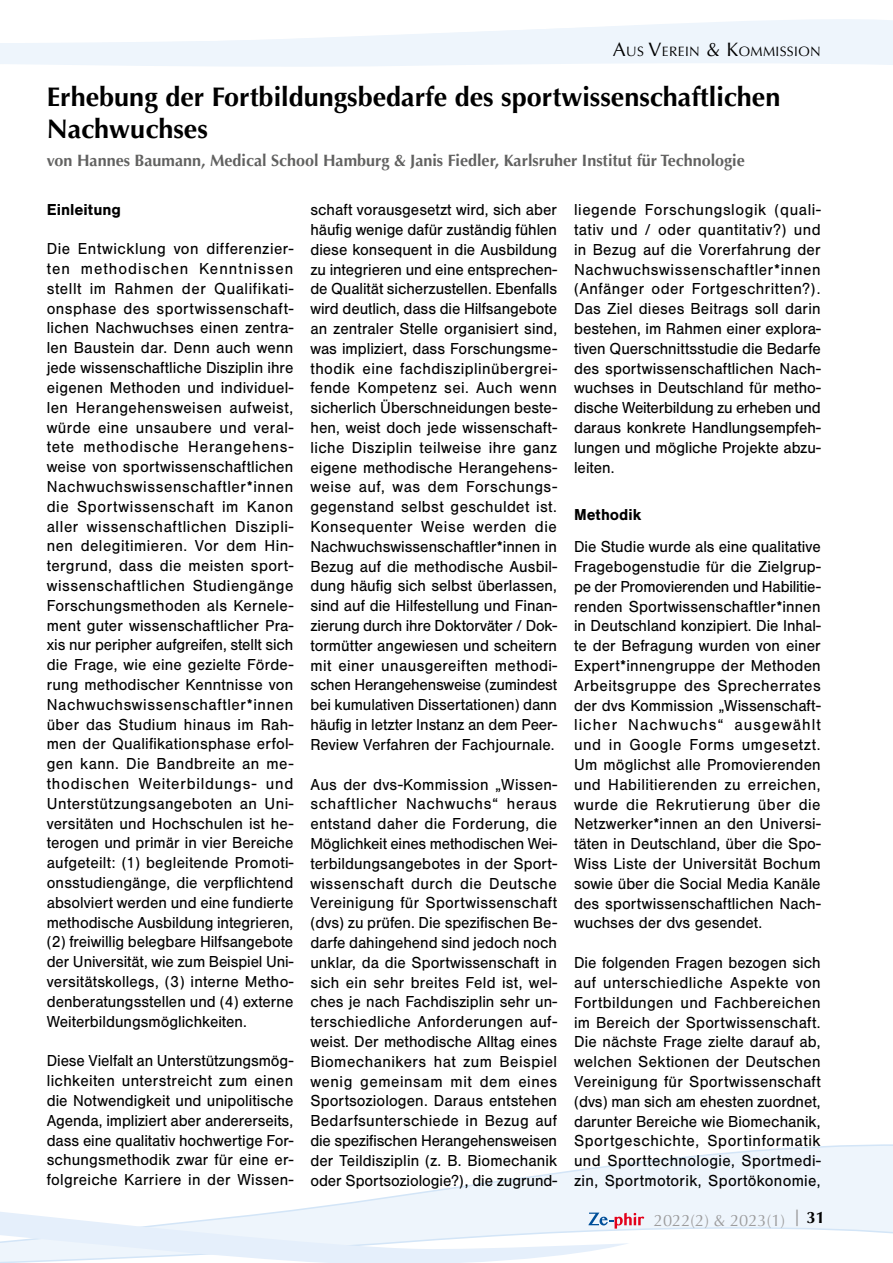
<style>
.page{position:relative;width:893px;height:1263px;background:#fff}
.page>*{position:absolute;margin:0;border:0;box-sizing:border-box;transform-origin:0 0}
.Artikelüberschrift_S{font:700 27px/32.4px "Optima";color:#000}
.t1{font:16.5px/19.8px "Nimbus San";color:#000;text-align:justify;scale:.96 1}
.Autoren{font:700 16.5px "Optima";color:#626261}
.t2{font:16.5px "Optima";color:#9c9c9d}
.Autoren-2{font:700 16.5px "Nimbus San";color:#000}
.Zwischenüberschrift{font:700 16.5px "Nimbus San";color:#000;scale:.96 1}
.Kolumnentitel{font:13.65px "Optima";letter-spacing:.03em;color:#000}
.s1{font-size:19.5px}
</style>
<div class="page">
<svg style="left:0;top:19px;width:893px;height:48px;fill:#eef5fc"></svg>
<svg style="left:583px;top:1144px;width:310px;height:90px"></svg>
<svg style="left:0;top:1169px;width:629px;height:94px"></svg>
<svg style="left:588px;top:1212px;width:56px;height:16px"></svg>
<p class="Kolumnentitel" style="left:613px;top:44px;width:209px"><span class="s1">A</span>US <span class="s1">V</span>EREI N <span class="s1">&amp; K</span>OMMISSION</p>
<p class="Artikelüberschrift_S" style="left:47px;top:81px;width:735px">Erhebung der Fortbildungsbedarfe des sportwissenschaftlichen<br>Nachwuchses</p>
<p class="Autoren" style="left:47px;top:151px;width:699px">von Hannes Baumann, Medical School Hamburg &amp; Janis Fiedler, Karlsruher Institut für Technologie</p>
<p class="Autoren-2" style="left:47px;top:200px;width:76px">Einleitung</p>
<p class="t1" style="left:47px;top:239px;width:259px">Die Entwicklung von differenzier&shy;ten methodischen Kenntnissen stellt im Rahmen der Qualifikati&shy;onsphase des sportwissenschaft&shy;lichen Nachwuchses einen zentra&shy;len Baustein dar. Denn auch wenn jede wissenschaftliche Disziplin ihre eigenen Methoden und individuel&shy;len Herangehensweisen aufweist, würde eine unsaubere und veral&shy;tete methodische Herangehens&shy;weise von sportwissenschaftlichen Nachwuchswissenschaftler*innen die Sportwissenschaft im Kanon aller wissenschaftlichen Diszipli&shy;nen delegitimieren. Vor dem Hin&shy;tergrund, dass die meisten sport&shy;wissenschaftlichen Studiengänge Forschungsmethoden als Kernele&shy;ment guter wissenschaftlicher Pra&shy;xis nur peripher aufgreifen, stellt sich die Frage, wie eine gezielte Förde&shy;rung methodischer Kenntnisse von Nachwuchswissenschaftler*innen über das Studium hinaus im Rah&shy;men der Qualifikationsphase erfol&shy;gen kann. Die Bandbreite an me&shy;thodischen Weiterbildungs- und Unterstützungsangeboten an Uni&shy;versitäten und Hochschulen ist he&shy;terogen und primär in vier Bereiche aufgeteilt: (1) begleitende Promoti&shy;onsstudiengänge, die verpflichtend absolviert werden und eine fundierte methodische Ausbildung integrieren, (2) freiwillig belegbare Hilfsangebote der Universität, wie zum Beispiel Uni&shy;versitätskollegs, (3) interne Metho&shy;denberatungsstellen und (4) externe Weiterbildungsmöglichkeiten.</p>
<p class="t1" style="left:47px;top:1051px;width:258px">Diese Vielfalt an Unterstützungsmög&shy;lichkeiten unterstreicht zum einen die Notwendigkeit und unipolitische Agenda, impliziert aber andererseits, dass eine qualitativ hochwertige For&shy;schungsmethodik zwar für eine er&shy;folgreiche Karriere in der Wissen-</p>
<p class="t1" style="left:310px;top:200px;width:259px">schaft vorausgesetzt wird, sich aber häufig wenige dafür zuständig fühlen diese konsequent in die Ausbildung zu integrieren und eine entsprechen&shy;de Qualität sicherzustellen. Ebenfalls wird deutlich, dass die Hilfsangebote an zentraler Stelle organisiert sind, was impliziert, dass Forschungsme&shy;thodik eine fachdisziplinübergrei&shy;fende Kompetenz sei. Auch wenn sicherlich Überschneidungen beste&shy;hen, weist doch jede wissenschaft&shy;liche Disziplin teilweise ihre ganz eigene methodische Herangehens&shy;weise auf, was dem Forschungs&shy;gegenstand selbst geschuldet ist.<br>Konsequenter Weise werden die Nachwuchswissenschaftler*innen in Bezug auf die methodische Ausbil&shy;dung häufig sich selbst überlassen, sind auf die Hilfestellung und Finan&shy;zierung durch ihre Doktorväter / Dok&shy;tormütter angewiesen und scheitern mit einer unausgereiften methodi&shy;schen Herangehensweise (zumindest bei kumulativen Dissertationen) dann häufig in letzter Instanz an dem Peer-Review Verfahren der Fachjournale.</p>
<p class="t1" style="left:310px;top:774px;width:259px">Aus der dvs-Kommission „Wissen&shy;schaftlicher Nachwuchs“ heraus entstand daher die Forderung, die Möglichkeit eines methodischen Wei&shy;terbildungsangebotes in der Sport&shy;wissenschaft durch die Deutsche Vereinigung für Sportwissenschaft (dvs) zu prüfen. Die spezifischen Be&shy;darfe dahingehend sind jedoch noch unklar, da die Sportwissenschaft in sich ein sehr breites Feld ist, wel&shy;ches je nach Fachdisziplin sehr un&shy;terschiedliche Anforderungen auf&shy;weist. Der methodische Alltag eines Biomechanikers hat zum Beispiel wenig gemeinsam mit dem eines Sportsoziologen. Daraus entstehen Bedarfsunterschiede in Bezug auf die spezifischen Herangehensweisen der Teildisziplin (z. B. Biomechanik oder Sportsoziologie?), die zugrund-</p>
<p class="t1" style="left:574px;top:200px;width:258px">liegende Forschungslogik (quali&shy;tativ und / oder quantitativ?) und in Bezug auf die Vorerfahrung der Nachwuchswissenschaftler*innen (Anfänger oder Fortgeschritten?).<br>Das Ziel dieses Beitrags soll darin bestehen, im Rahmen einer explora&shy;tiven Querschnittsstudie die Bedarfe des sportwissenschaftlichen Nach&shy;wuchses in Deutschland für metho&shy;dische Weiterbildung zu erheben und daraus konkrete Handlungsempfeh&shy;lungen und mögliche Projekte abzu&shy;leiten.</p>
<p class="Zwischenüberschrift" style="left:574px;top:505px;width:72px">Methodik</p>
<p class="t1" style="left:574px;top:537px;width:259px">Die Studie wurde als eine qualitative Fragebogenstudie für die Zielgrup&shy;pe der Promovierenden und Habilitie&shy;renden Sportwissenschaftler*innen in Deutschland konzipiert. Die Inhal&shy;te der Befragung wurden von einer Expert*innengruppe der Methoden Arbeitsgruppe des Sprecherrates der dvs Kommission „Wissenschaft&shy;licher Nachwuchs“ ausgewählt und in Google Forms umgesetzt.<br>Um möglichst alle Promovierenden und Habilitierenden zu erreichen, wurde die Rekrutierung über die Netzwerker*innen an den Universi&shy;täten in Deutschland, über die Spo-Wiss Liste der Universität Bochum sowie über die Social Media Kanäle des sportwissenschaftlichen Nach&shy;wuchses der dvs gesendet.</p>
<p class="t1" style="left:574px;top:953px;width:259px">Die folgenden Fragen bezogen sich auf unterschiedliche Aspekte von Fortbildungen und Fachbereichen im Bereich der Sportwissenschaft.<br>Die nächste Frage zielte darauf ab, welchen Sektionen der Deutschen Vereinigung für Sportwissenschaft (dvs) man sich am ehesten zuordnet, darunter Bereiche wie Biomechanik, Sportgeschichte, Sportinformatik und Sporttechnologie, Sportmedi&shy;zin, Sportmotorik, Sportökonomie,</p>
<p class="t2" style="left:654px;top:1211px;width:173px">2022(2) &amp; 2023(1) <sup>|</sup> <sup>31</sup></p>
</div>
